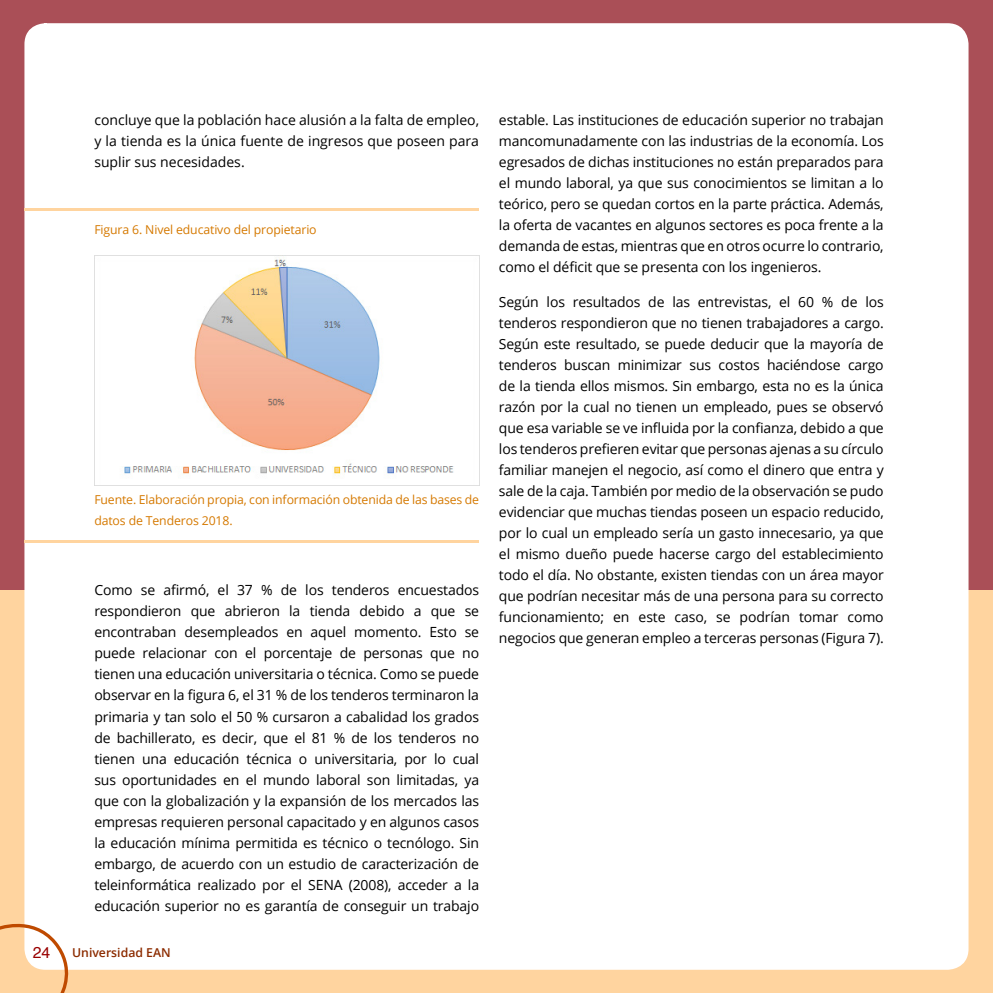
<style>
.page{position:relative;width:993px;height:993px;background:#fff}
.page>*{position:absolute;margin:0;border:0;box-sizing:border-box;transform-origin:0 0}
.t1{font:15.75px "Helvetica";color:#990100}
.t2{font:14px/21px "Open Sans";letter-spacing:-.01em;color:#000;text-align:justify}
.t3{font:12.25px/21px "Open Sans";letter-spacing:-.01em;color:#d57900}
.t4{font:600 12.25px "Open Sans";color:#8c2c01}
</style>
<div class="page">
<div style="left:0;top:0;width:992px;height:991px;background:#aa4f57"></div>
<div style="left:0;top:590px;width:992px;height:402px;background:#ffd49f"></div>
<div style="left:26px;top:25px;width:940px;height:942px;background:#fff;border-radius:19px"></div>
<div style="left:24px;top:23px;width:944px;height:946px;border:4px solid #fff;border-radius:19px"></div>
<svg style="left:0;top:914px;width:80px;height:78px"></svg>
<img style="left:94px;top:255px;width:385px;height:230px">
<hr style="left:24px;top:208px;width:455px;height:2px;background:#ffd49f">
<hr style="left:24px;top:540px;width:455px;height:2px;background:#ffd49f">
<p class="t2" style="left:94px;top:109px;width:386px">concluye que la población hace alusión a la falta de empleo, y la tienda es la única fuente de ingresos que poseen para suplir sus necesidades.</p>
<p class="t3" style="left:94px;top:219px;width:224px">Figura 6. Nivel educativo del propietario</p>
<p class="t3" style="left:94px;top:489px;width:386px">Fuente. Elaboración propia, con información obtenida de las bases de datos de Tenderos 2018.</p>
<p class="t2" style="left:94px;top:579px;width:386px">Como se afirmó, el 37 % de los tenderos encuestados respondieron que abrieron la tienda debido a que se encontraban desempleados en aquel momento. Esto se puede relacionar con el porcentaje de personas que no tienen una educación universitaria o técnica. Como se puede observar en la figura 6, el 31 % de los tenderos terminaron la primaria y tan solo el 50 % cursaron a cabalidad los grados de bachillerato, es decir, que el 81 % de los tenderos no tienen una educación técnica o universitaria, por lo cual sus oportunidades en el mundo laboral son limitadas, ya que con la globalización y la expansión de los mercados las empresas requieren personal capacitado y en algunos casos la educación mínima permitida es técnico o tecnólogo. Sin embargo, de acuerdo con un estudio de caracterización de teleinformática realizado por el SENA (2008), acceder a la educación superior no es garantía de conseguir un trabajo</p>
<p class="t1" style="left:33px;top:940px;width:19px">24</p>
<p class="t4" style="left:72px;top:943px;width:100px">Universidad EAN</p>
<p class="t2" style="left:499px;top:109px;width:386px">estable. Las instituciones de educación superior no trabajan mancomunadamente con las industrias de la economía. Los egresados de dichas instituciones no están preparados para el mundo laboral, ya que sus conocimientos se limitan a lo teórico, pero se quedan cortos en la parte práctica. Además, la oferta de vacantes en algunos sectores es poca frente a la demanda de estas, mientras que en otros ocurre lo contrario, como el déficit que se presenta con los ingenieros.</p>
<p class="t2" style="left:499px;top:291px;width:386px">Según los resultados de las entrevistas, el 60 % de los tenderos respondieron que no tienen trabajadores a cargo.<br>Según este resultado, se puede deducir que la mayoría de tenderos buscan minimizar sus costos haciéndose cargo de la tienda ellos mismos. Sin embargo, esta no es la única razón por la cual no tienen un empleado, pues se observó que esa variable se ve influida por la confianza, debido a que los tenderos prefieren evitar que personas ajenas a su círculo familiar manejen el negocio, así como el dinero que entra y sale de la caja. También por medio de la observación se pudo evidenciar que muchas tiendas poseen un espacio reducido, por lo cual un empleado sería un gasto innecesario, ya que el mismo dueño puede hacerse cargo del establecimiento todo el día. No obstante, existen tiendas con un área mayor que podrían necesitar más de una persona para su correcto funcionamiento; en este caso, se podrían tomar como negocios que generan empleo a terceras personas (Figura 7).</p>
</div>
